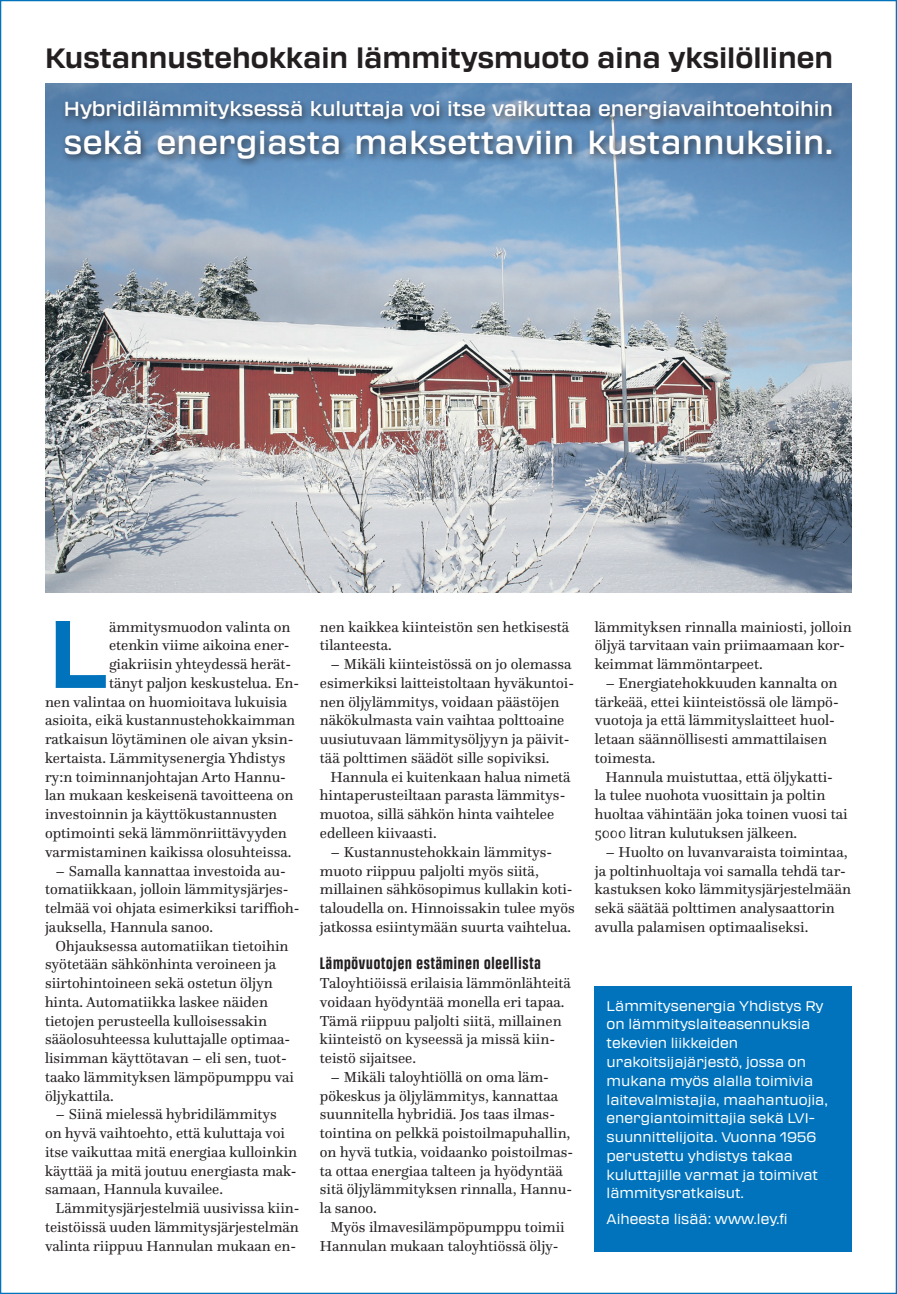
<style>
.page{position:relative;width:897px;height:1294px;background:#fff}
.page>*{position:absolute;margin:0;border:0;box-sizing:border-box;transform-origin:0 0}
.t1{font:700 94.25px "Transducer";color:#0073bc}
.t2{font:500 31.25px "Transducer";letter-spacing:.01em;color:#fff}
.t3{font:700 27.5px "Transducer";color:#231f20}
.t4{font:500 20px "Transducer";color:#fff}
.t5{font:700 condensed 16.25px "Transducer";letter-spacing:.05em;color:#231f20}
.t6{font:15px/18.8px "Questa";color:#231f20}
.t7{font:13.75px/18.8px "Transducer";color:#fff}
</style>
<div class="page">
<img style="left:45px;top:83px;width:806px;height:509px">
<div style="left:61px;top:97px;width:779px;height:71px;background:#231f20;opacity:.75"></div>
<div style="left:594px;top:985px;width:257px;height:266px;background:#0073bc"></div>
<p class="t3" style="left:45px;top:39px;width:789px">Kustannustehokkain lämmitysmuoto aina yksilöllinen</p>
<p class="t4" style="left:64px;top:95px;width:770px">Hybridilämmityksessä kuluttaja voi itse vaikuttaa energiavaihtoehtoihin</p>
<p class="t2" style="left:64px;top:121px;width:770px">sekä energiasta maksettaviin kustannuksiin.</p>
<p class="t1" style="left:48px;top:587px;width:62px">L</p>
<p class="t6" style="left:109px;top:617px;width:183px">ämmitysmuodon valinta on</p>
<p class="t6" style="left:109px;top:636px;width:182px">etenkin viime aikoina ener-</p>
<p class="t6" style="left:109px;top:654px;width:184px">giakriisin yhteydessä herät-</p>
<p class="t6" style="left:109px;top:673px;width:192px">tänyt paljon keskustelua. En-</p>
<p class="t6" style="left:45px;top:692px;width:244px">nen valintaa on huomioitava lukuisia</p>
<p class="t6" style="left:45px;top:711px;width:252px">asioita, eikä kustannustehokkaimman</p>
<p class="t6" style="left:45px;top:729px;width:250px">ratkaisun löytäminen ole aivan yksin-</p>
<p class="t6" style="left:45px;top:748px;width:242px">kertaista. Lämmitysenergia Yhdistys</p>
<p class="t6" style="left:45px;top:767px;width:242px">ry:n toiminnanjohtajan Arto Hannu-</p>
<p class="t6" style="left:45px;top:786px;width:250px">lan mukaan keskeisenä tavoitteena on</p>
<p class="t6" style="left:45px;top:804px;width:234px">investoinnin ja käyttökustannusten</p>
<p class="t6" style="left:45px;top:823px;width:243px">optimointi sekä lämmönriittävyyden</p>
<p class="t6" style="left:45px;top:842px;width:248px">varmistaminen kaikissa olosuhteissa.</p>
<p class="t6" style="left:45px;top:861px;width:256px;text-indent:11px">– Samalla kannattaa investoida au&shy;tomatiikkaan, jolloin lämmitysjärjes&shy;telmää voi ohjata esimerkiksi tariffioh&shy;jauksella, Hannula sanoo.</p>
<p class="t6" style="left:45px;top:936px;width:250px;text-indent:11px">Ohjauksessa automatiikan tietoihin syötetään sähkönhinta veroineen ja siirtohintoineen sekä ostetun öljyn hinta. Automatiikka laskee näiden tietojen perusteella kulloisessakin sääolosuhteessa kuluttajalle optimaa&shy;lisimman käyttötavan – eli sen, tuot&shy;taako lämmityksen lämpöpumppu vai öljykattila.</p>
<p class="t6" style="left:45px;top:1104px;width:254px;text-indent:11px">– Siinä mielessä hybridilämmitys on hyvä vaihtoehto, että kuluttaja voi itse vaikuttaa mitä energiaa kulloinkin käyttää ja mitä joutuu energiasta mak&shy;samaan, Hannula kuvailee.</p>
<p class="t6" style="left:45px;top:1198px;width:256px;text-align:justify;text-indent:11px">Lämmitysjärjestelmiä uusivissa kiin&shy;teistöissä uuden lämmitysjärjestelmän valinta riippuu Hannulan mukaan en-</p>
<p class="t6" style="left:320px;top:617px;width:251px">nen kaikkea kiinteistön sen hetkisestä tilanteesta.</p>
<p class="t6" style="left:320px;top:654px;width:256px;text-indent:11px">– Mikäli kiinteistössä on jo olemassa esimerkiksi laitteistoltaan hyväkuntoi&shy;nen öljylämmitys, voidaan päästöjen näkökulmasta vain vaihtaa polttoaine uusiutuvaan lämmitysöljyyn ja päivit&shy;tää polttimen säädöt sille sopiviksi.</p>
<p class="t6" style="left:320px;top:767px;width:252px;text-indent:11px">Hannula ei kuitenkaan halua nimetä hintaperusteiltaan parasta lämmitys&shy;muotoa, sillä sähkön hinta vaihtelee edelleen kiivaasti.</p>
<p class="t6" style="left:320px;top:842px;width:256px;text-indent:11px">– Kustannustehokkain lämmitys&shy;muoto riippuu paljolti myös siitä, millainen sähkösopimus kullakin koti&shy;taloudella on. Hinnoissakin tulee myös jatkossa esiintymään suurta vaihtelua.</p>
<p class="t5" style="left:320px;top:951px;width:222px">Lämpövuotojen estäminen oleellista</p>
<p class="t6" style="left:320px;top:973px;width:252px">Taloyhtiöissä erilaisia lämmönlähteitä voidaan hyödyntää monella eri tapaa.<br>Tämä riippuu paljolti siitä, millainen kiinteistö on kyseessä ja missä kiin&shy;teistö sijaitsee.</p>
<p class="t6" style="left:320px;top:1067px;width:255px;text-indent:11px">– Mikäli taloyhtiöllä on oma läm&shy;pökeskus ja öljylämmitys, kannattaa suunnitella hybridiä. Jos taas ilmas&shy;tointina on pelkkä poistoilmapuhallin, on hyvä tutkia, voidaanko poistoilmas&shy;ta ottaa energiaa talteen ja hyödyntää sitä öljylämmityksen rinnalla, Hannu&shy;la sanoo.</p>
<p class="t6" style="left:320px;top:1217px;width:246px;text-indent:11px">Myös ilmavesilämpöpumppu toimii<br>Hannulan mukaan taloyhtiössä öljy-</p>
<p class="t6" style="left:594px;top:617px;width:258px">lämmityksen rinnalla mainiosti, jolloin öljyä tarvitaan vain priimaamaan kor&shy;keimmat lämmöntarpeet.</p>
<p class="t6" style="left:594px;top:673px;width:245px;text-indent:11px">– Energiatehokkuuden kannalta on tärkeää, ettei kiinteistössä ole lämpö&shy;vuotoja ja että lämmityslaitteet huol&shy;letaan säännöllisesti ammattilaisen toimesta.</p>
<p class="t6" style="left:594px;top:767px;width:254px;text-indent:11px">Hannula muistuttaa, että öljykatti&shy;la tulee nuohota vuosittain ja poltin huoltaa vähintään joka toinen vuosi tai 5000 litran kulutuksen jälkeen.</p>
<p class="t6" style="left:594px;top:842px;width:258px;text-indent:11px">– Huolto on luvanvaraista toimintaa, ja poltinhuoltaja voi samalla tehdä tar&shy;kastuksen koko lämmitysjärjestelmään sekä säätää polttimen analysaattorin avulla palamisen optimaaliseksi.</p>
<p class="t7" style="left:606px;top:995px;width:223px">Lämmitysenergia Yhdistys Ry on lämmityslaiteasennuksia tekevien liikkeiden urakoitsijajärjestö, jossa on mukana myös alalla toimivia laitevalmistajia, maahantuojia, energiantoimittajia sekä LVI&shy;suunnittelijoita. Vuonna 1956 perustettu yhdistys takaa kuluttajille varmat ja toimivat lämmitysratkaisut.</p>
<p class="t7" style="left:606px;top:1209px;width:183px">Aiheesta lisää: www.ley.fi</p>
</div>
